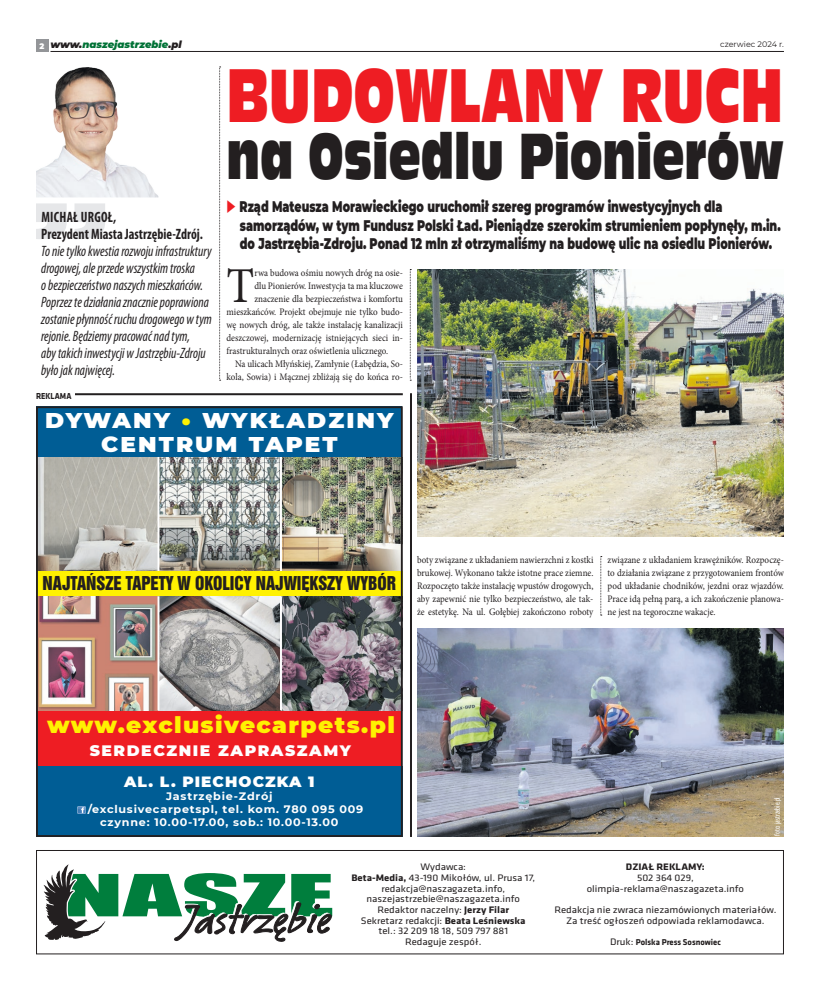
<style>
.page{position:relative;width:820px;height:993px;background:#fff}
.page>*{position:absolute;margin:0;border:0;box-sizing:border-box;transform-origin:0 0}
.tytul_maly{font:70.3px "Incised 901 Ct EU";color:#ee1d23;scale:.71 1}
.tytul_maly-2{font:60.3px "Incised 901 Ct EU";color:#231f20;scale:.71 1}
.Tekst{font:50.1px "Minion Pro";color:#231f20;scale:.9 1}
.Tekst-2{font:900 22.5px "Montserrat";letter-spacing:.06em;color:#fff101}
.Tekst-3{font:900 21.3px "Montserrat";letter-spacing:.09em;color:#fff;scale:1.08 1}
.Tekst-4{font:17.5px "Swis 921 EU";color:#231f20;scale:.96 1}
.Tekst-5{font:900 15.4px/18.2px "Montserrat";color:#231f20;scale:.71 1}
.Tekst-6{font:900 15.1px "Montserrat";letter-spacing:.1em;color:#fff}
.Tekst-7{font:italic condensed 15px/17px "Myriad Pro";color:#231f20;scale:.9 1}
.Tekst-8{font:700 condensed 15px "Myriad Pro";color:#231f20;scale:.9 1}
.Tekst-9{font:700 condensed 15px "Myriad Pro";letter-spacing:.02em;color:#231f20;scale:.9 1}
.Tekst-10{font:900 14.9px "Montserrat";letter-spacing:.07em;color:#fff}
.Tekst-11{font:700 10.8px "Montserrat";letter-spacing:.07em;color:#fff}
.Tekst-12{font:10px/13px "Minion Pro";color:#231f20;text-align:justify;scale:.9 1}
.tekst{font:italic 900 10px "Montserrat";color:#007236}
.t1{font:9.8px "Klavika";color:#231f20;scale:1.1 1}
.t2{font:700 9.8px "Klavika";color:#231f20;scale:1.1 1}
.tekst-2{font:700 9px "Klavika";color:#231f20;scale:.9 1}
.t3{font:700 8.8px "Klavika";color:#231f20}
.Tekst-13{font:condensed 8px "Myriad Pro";color:#fff;scale:.9 1}
.t4{font:8px "Montserrat";color:#231f20}
.tekst-3{font:900 8px "Montserrat";color:#fff}
.s1{color:#231f20}
.s2{color:#ee1d23}
.s3{color:#fff101}
.s4{font-weight:700}
.s5{font-weight:400;font-size:9.8px}
</style>
<div class="page">
<div style="left:36px;top:849px;width:747px;height:105px;border:1px solid #231f20"></div>
<svg style="left:43px;top:864px;width:289px;height:78px"></svg>
<div style="left:36px;top:40px;width:12px;height:12px;background:#939598"></div>
<hr style="left:50px;top:51px;width:733px;height:1px;background:#231f20">
<div style="left:36px;top:570px;width:366px;height:26px;background:#fff101"></div>
<div style="left:36px;top:709px;width:366px;height:57px;background:#ee1d23"></div>
<div style="left:36px;top:766px;width:366px;height:70px;background:#005d95"></div>
<div style="left:36px;top:406px;width:366px;height:51px;background:#005d95"></div>
<svg style="left:77px;top:806px;width:9px;height:7px"></svg>
<img style="left:39px;top:457px;width:360px;height:113px">
<img style="left:39px;top:596px;width:360px;height:114px">
<hr style="left:157px;top:457px;width:2px;height:113px;background:#fff">
<hr style="left:280px;top:457px;width:2px;height:114px;background:#fff">
<hr style="left:280px;top:596px;width:2px;height:114px;background:#fff">
<hr style="left:157px;top:596px;width:2px;height:114px;background:#fff">
<div style="left:36px;top:406px;width:366px;height:430px;border:2px solid #231f20"></div>
<hr style="left:74px;top:393px;width:328px;height:2px;background:#231f20">
<img style="left:36px;top:67px;width:122px;height:130px">
<svg style="left:36px;top:203px;width:69px;height:36px"></svg>
<img style="left:417px;top:628px;width:366px;height:208px">
<hr style="left:410px;top:393px;width:2px;height:443px;background:#231f20">
<img style="left:417px;top:269px;width:366px;height:267px">
<svg style="left:219px;top:67px;width:1px;height:314px"></svg>
<svg style="left:410px;top:269px;width:1px;height:112px"></svg>
<svg style="left:600px;top:556px;width:1px;height:59px"></svg>
<p class="tekst-3" style="left:40px;top:40px;width:6px">2</p>
<p class="tekst" style="left:50px;top:37px;width:133px"><span class="s1">www.</span>naszejastrzebie<span class="s1">.pl</span></p>
<p class="t4" style="left:720px;top:39px;width:65px">czerwiec 2024 r.</p>
<p class="Tekst-9" style="left:41px;top:207px;width:85px">MICHAŁ URGOŁ,</p>
<p class="Tekst-8" style="left:41px;top:224px;width:181px">Prezydent Miasta Jastrzębie-Zdrój.</p>
<p class="Tekst-7" style="left:41px;top:242px;width:191px">To nie tylko kwestia rozwoju infrastruktury drogowej, ale przede wszystkim troska<br>o bezpieczeństwo naszych mieszkańców.<br>Poprzez te działania znacznie poprawiona zostanie płynność ruchu drogowego w tym rejonie. Będziemy pracować nad tym,<br>aby takich inwestycji w Jastrzębiu-Zdroju było jak najwięcej.</p>
<p class="tekst-2" style="left:36px;top:391px;width:41px">REKLAMA</p>
<p class="tytul_maly" style="left:226px;top:53px;width:785px">BUDOWLANY RUCH</p>
<p class="tytul_maly-2" style="left:226px;top:119px;width:786px">na Osiedlu Pionierów</p>
<p class="Tekst-5" style="left:240px;top:197px;width:762px;text-indent:-13px"><span class="s2">◆</span> Rząd Mateusza Morawieckiego uruchomił szereg programów inwestycyjnych dla samorządów, w tym Fundusz Polski Ład. Pieniądze szerokim strumieniem popłynęły, m.in. do Jastrzębia-Zdroju. Ponad 12 mln zł otrzymaliśmy na budowę ulic na osiedlu Pionierów.</p>
<p class="Tekst" style="left:226px;top:252px;width:32px">T</p>
<p class="Tekst-12" style="left:254px;top:266px;width:166px">rwa budowa ośmiu nowych dróg na osie-</p>
<p class="Tekst-12" style="left:254px;top:279px;width:166px">dlu Pionierów. Inwestycja ta ma kluczowe</p>
<p class="Tekst-12" style="left:254px;top:292px;width:166px">znaczenie dla bezpieczeństwa i komfortu</p>
<p class="Tekst-12" style="left:226px;top:305px;width:197px">mieszkańców. Projekt obejmuje nie tylko budo-</p>
<p class="Tekst-12" style="left:226px;top:318px;width:197px">wę nowych dróg, ale także instalację kanalizacji</p>
<p class="Tekst-12" style="left:226px;top:331px;width:197px">deszczowej, modernizację istniejących sieci in-</p>
<p class="Tekst-12" style="left:226px;top:344px;width:181px">frastrukturalnych oraz oświetlenia ulicznego.</p>
<p class="Tekst-12" style="left:226px;top:357px;width:197px;text-align:right">Na ulicach Młyńskiej, Zamłynie (Łabędzia, So&shy;kola, Sowia) i Mącznej zbliżają się do końca ro-</p>
<p class="Tekst-3" style="left:45px;top:404px;width:324px">DYWANY <span class="s3">•</span> WYKŁADZINY</p>
<p class="Tekst-3" style="left:101px;top:428px;width:220px">CENTRUM TAPET</p>
<p class="Tekst-4" style="left:43px;top:571px;width:369px">NAJTAŃSZE TAPETY W OKOLICY NAJWIĘKSZY WYBÓR</p>
<p class="Tekst-12" style="left:417px;top:553px;width:197px">boty związane z układaniem nawierzchni z kostki brukowej. Wykonano także istotne prace ziemne.<br>Rozpoczęto także instalację wpustów drogowych, aby zapewnić nie tylko bezpieczeństwo, ale tak&shy;że estetykę. Na ul. Gołębiej zakończono roboty</p>
<p class="Tekst-12" style="left:607px;top:553px;width:197px">związane z układaniem krawężników. Rozpoczę&shy;to działania związane z przygotowaniem frontów pod układanie chodników, jezdni oraz wjazdów.<br>Prace idą pełną parą, a ich zakończenie planowa&shy;ne jest na tegoroczne wakacje.</p>
<p class="Tekst-2" style="left:47px;top:708px;width:349px">www.exclusivecarpets.pl</p>
<p class="Tekst-6" style="left:90px;top:739px;width:263px">SERDECZNIE ZAPRASZAMY</p>
<p class="Tekst-10" style="left:124px;top:770px;width:192px">AL. L. PIECHOCZKA 1</p>
<p class="Tekst-11" style="left:166px;top:788px;width:108px">Jastrzębie-Zdrój</p>
<p class="Tekst-11" style="left:88px;top:801px;width:277px">/exclusivecarpetspl, tel. kom. 780 095 009</p>
<p class="Tekst-11" style="left:100px;top:814px;width:239px">czynne: 10.00-17.00, sob.: 10.00-13.00</p>
<p class="Tekst-13" style="left:772px;top:835px;width:44px;rotate:-90deg">foto: jastrzebie.pl</p>
<p class="t1" style="left:420px;top:861px;width:43px">Wydawca:</p>
<p class="t1" style="left:351px;top:872px;width:168px"><span class="s4">Beta-Media,</span> 43-190 Mikołów, ul. Prusa 17,</p>
<p class="t1" style="left:381px;top:882px;width:114px">redakcja@naszagazeta.info,</p>
<p class="t1" style="left:366px;top:893px;width:141px">naszejastrzebie@naszagazeta.info</p>
<p class="t1" style="left:377px;top:904px;width:121px">Redaktor naczelny: <span class="s4">Jerzy Filar</span></p>
<p class="t1" style="left:361px;top:914px;width:151px">Sekretarz redakcji: <span class="s4">Beata Leśniewska</span></p>
<p class="t1" style="left:378px;top:925px;width:119px">tel.: 32 209 18 18, 509 797 881</p>
<p class="t1" style="left:405px;top:936px;width:71px">Redaguje zespół.</p>
<p class="t2" style="left:625px;top:861px;width:73px">DZIAŁ REKLAMY:</p>
<p class="t1" style="left:636px;top:872px;width:53px">502 364 029,</p>
<p class="t1" style="left:586px;top:882px;width:144px">olimpia-reklama@naszagazeta.info</p>
<p class="t1" style="left:554px;top:904px;width:203px">Redakcja nie zwraca niezamówionych materiałów.</p>
<p class="t1" style="left:566px;top:914px;width:182px">Za treść ogłoszeń odpowiada reklamodawca.</p>
<p class="t3" style="left:609px;top:937px;width:112px"><span class="s5">Druk:</span> Polska Press Sosnowiec</p>
</div>
